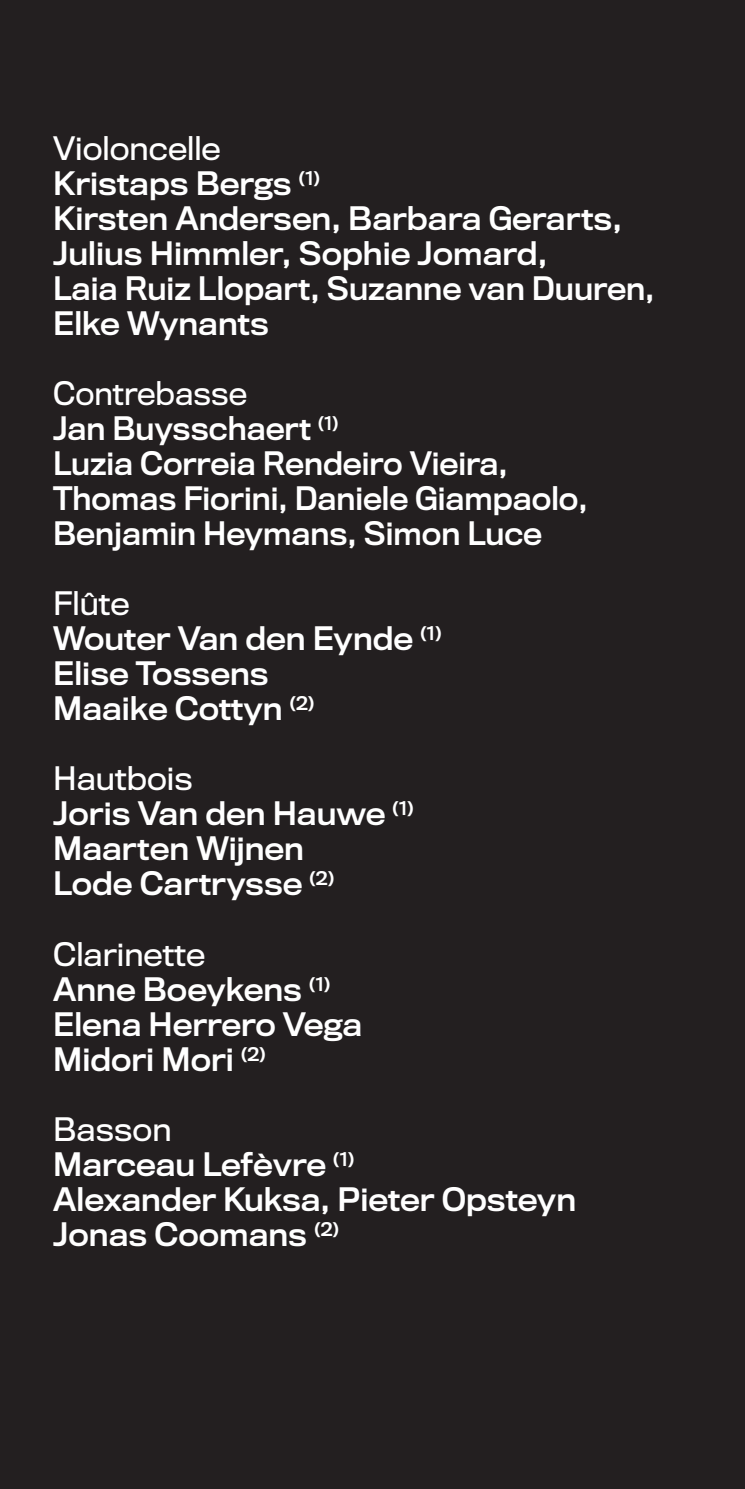
<style>
.page{position:relative;width:745px;height:1489px;background:#fff}
.page>*{position:absolute;margin:0;border:0;box-sizing:border-box;transform-origin:0 0}
.t1{font:30px/35px "Titling Gothic FB Standard";color:#fff}
.t2{font:30px/35px "Titling Gothic FB Standard";color:#fff;scale:.96 1}
.t3{font:30px "Titling Gothic FB";color:#fff}
.t4{font:30px "Titling Gothic FB";color:#fff;scale:.96 1}
</style>
<div class="page">
<div style="left:0;top:0;width:744px;height:1488px;background:#231f20"></div>
<p class="t3" style="left:53px;top:131px;width:169px">Violoncelle</p>
<p class="t1" style="left:53px;top:166px;width:268px">Kristaps Bergs <sup>(1)</sup></p>
<p class="t1" style="left:53px;top:201px;width:602px">Kirsten Andersen, Barbara Gerarts,<br>Julius Himmler, Sophie Jomard,<br>Laia Ruiz Llopart, Suzanne van Duuren,<br>Elke Wynants</p>
<p class="t4" style="left:53px;top:376px;width:203px">Contrebasse</p>
<p class="t2" style="left:53px;top:411px;width:298px">Jan Buysschaert <sup>(1)</sup></p>
<p class="t2" style="left:53px;top:446px;width:558px">Luzia Correia Rendeiro Vieira,<br>Thomas Fiorini, Daniele Giampaolo,<br>Benjamin Heymans, Simon Luce</p>
<p class="t3" style="left:53px;top:586px;width:78px">Flûte</p>
<p class="t1" style="left:53px;top:621px;width:389px">Wouter Van den Eynde <sup>(1)</sup></p>
<p class="t1" style="left:53px;top:656px;width:217px">Elise Tossens</p>
<p class="t1" style="left:53px;top:691px;width:262px">Maaike Cottyn <sup>(2)</sup></p>
<p class="t3" style="left:53px;top:761px;width:141px">Hautbois</p>
<p class="t1" style="left:53px;top:796px;width:361px">Joris Van den Hauwe <sup>(1)</sup></p>
<p class="t1" style="left:53px;top:831px;width:252px">Maarten Wijnen</p>
<p class="t1" style="left:53px;top:866px;width:282px">Lode Cartrysse <sup>(2)</sup></p>
<p class="t3" style="left:53px;top:936px;width:153px">Clarinette</p>
<p class="t1" style="left:53px;top:971px;width:278px">Anne Boeykens <sup>(1)</sup></p>
<p class="t1" style="left:53px;top:1006px;width:310px">Elena Herrero Vega</p>
<p class="t1" style="left:53px;top:1041px;width:214px">Midori Mori <sup>(2)</sup></p>
<p class="t3" style="left:53px;top:1111px;width:120px">Basson</p>
<p class="t1" style="left:53px;top:1146px;width:302px">Marceau Lefèvre <sup>(1)</sup></p>
<p class="t1" style="left:53px;top:1181px;width:524px">Alexander Kuksa, Pieter Opsteyn</p>
<p class="t1" style="left:53px;top:1216px;width:287px">Jonas Coomans <sup>(2)</sup></p>
</div>
